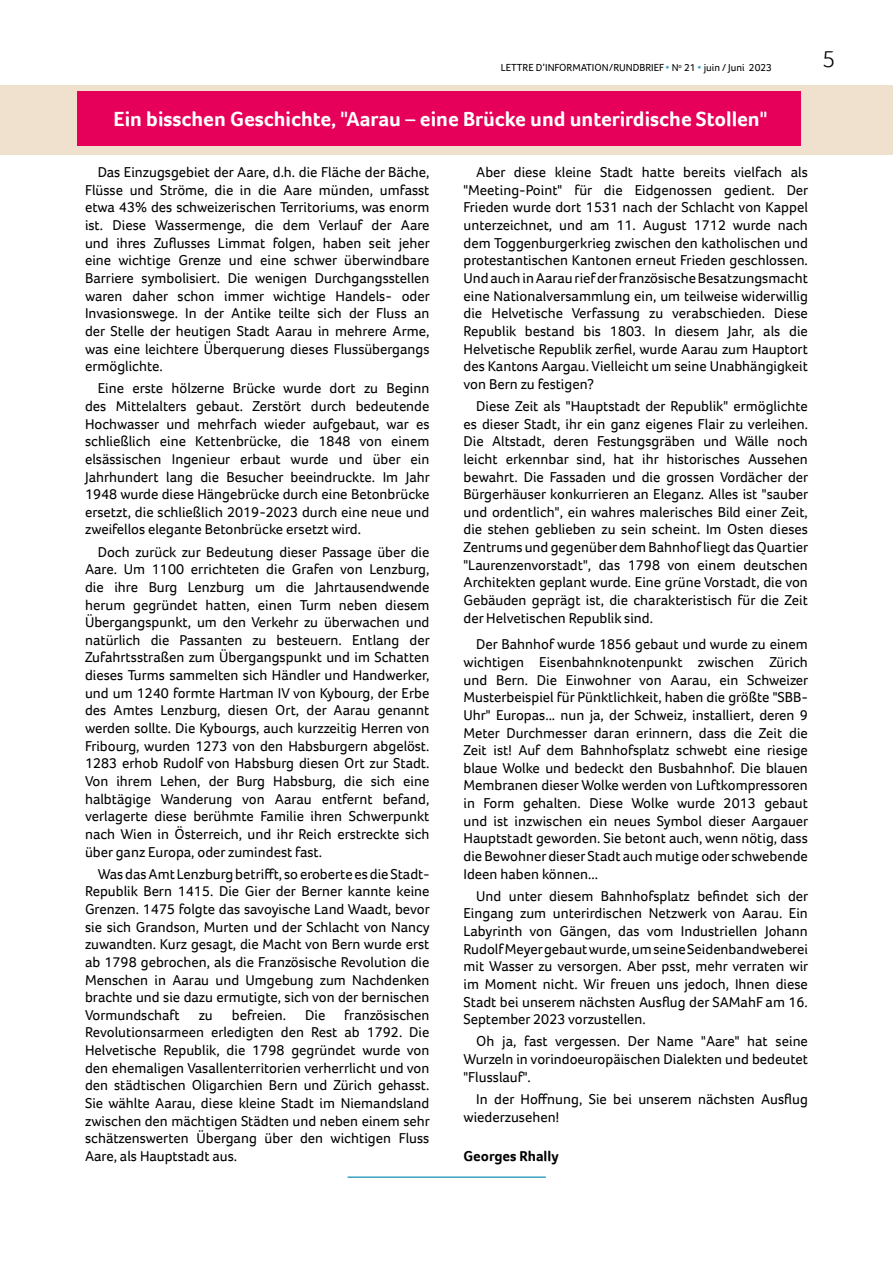
<style>
.page{position:relative;width:893px;height:1263px;background:#fff}
.page>*{position:absolute;margin:0;border:0;box-sizing:border-box;transform-origin:0 0}
.t1{font:300 24px "Foco";color:#000}
.t2{font:700 21px "Foco";color:#fff}
.t3{font:14.7px/17.7px "Foco";color:#000;text-align:justify}
.t4{font:700 14.7px "Foco";color:#000}
.t5{font:10.5px "Foco";color:#000}
.s1{color:#3ca3c1}
</style>
<div class="page">
<div style="left:0;top:85px;width:893px;height:69px;background:#f0e0ce"></div>
<div style="left:77px;top:91px;width:723px;height:55px;background:#e70059"></div>
<hr style="left:348px;top:1176px;width:198px;height:2px;background:#3ca3c1">
<p class="t5" style="left:501px;top:61px;width:273px">LETTRE D’INFORMATION/RUNDBRIEF <span class="s1">•</span> N<sup>o</sup> 21 <span class="s1">•</span> juin / Juni 2023</p>
<h2 class="t2" style="left:114px;top:105px;width:655px">Ein bisschen Geschichte, "Aarau – eine Brücke und unterirdische Stollen"</h2>
<p class="t3" style="left:85px;top:163px;width:346px;text-indent:13px">Das Einzugsgebiet der Aare, d.h. die Fläche der Bäche, Flüsse und Ströme, die in die Aare münden, umfasst etwa 43% des schweizerischen Territoriums, was enorm ist. Diese Wassermenge, die dem Verlauf der Aare und ihres Zuflusses Limmat folgen, haben seit jeher eine wichtige Grenze und eine schwer überwindbare Barriere symbolisiert. Die wenigen Durchgangsstellen waren daher schon immer wichtige Handels- oder Invasionswege. In der Antike teilte sich der Fluss an der Stelle der heutigen Stadt Aarau in mehrere Arme, was eine leichtere Überquerung dieses Flussübergangs ermöglichte.</p>
<p class="t3" style="left:85px;top:379px;width:346px;text-indent:13px">Eine erste hölzerne Brücke wurde dort zu Beginn des Mittelalters gebaut. Zerstört durch bedeutende Hochwasser und mehrfach wieder aufgebaut, war es schließlich eine Kettenbrücke, die 1848 von einem elsässischen Ingenieur erbaut wurde und über ein Jahrhundert lang die Besucher beeindruckte. Im Jahr 1948 wurde diese Hängebrücke durch eine Betonbrücke ersetzt, die schließlich 2019-2023 durch eine neue und zweifellos elegante Betonbrücke ersetzt wird.</p>
<p class="t3" style="left:85px;top:543px;width:346px;text-indent:13px">Doch zurück zur Bedeutung dieser Passage über die Aare. Um 1100 errichteten die Grafen von Lenzburg, die ihre Burg Lenzburg um die Jahrtausendwende herum gegründet hatten, einen Turm neben diesem Übergangspunkt, um den Verkehr zu überwachen und natürlich die Passanten zu besteuern. Entlang der Zufahrtsstraßen zum Übergangspunkt und im Schatten dieses Turms sammelten sich Händler und Handwerker, und um 1240 formte Hartman IV von Kybourg, der Erbe des Amtes Lenzburg, diesen Ort, der Aarau genannt werden sollte. Die Kybourgs, auch kurzzeitig Herren von Fribourg, wurden 1273 von den Habsburgern abgelöst.<br>1283 erhob Rudolf von Habsburg diesen Ort zur Stadt.<br>Von ihrem Lehen, der Burg Habsburg, die sich eine halbtägige Wanderung von Aarau entfernt befand, verlagerte diese berühmte Familie ihren Schwerpunkt nach Wien in Österreich, und ihr Reich erstreckte sich über ganz Europa, oder zumindest fast.</p>
<p class="t3" style="left:85px;top:865px;width:346px;text-indent:13px">Was das Amt Lenzburg betrifft, so eroberte es die Stadt-Republik Bern 1415. Die Gier der Berner kannte keine Grenzen. 1475 folgte das savoyische Land Waadt, bevor sie sich Grandson, Murten und der Schlacht von Nancy zuwandten. Kurz gesagt, die Macht von Bern wurde erst ab 1798 gebrochen, als die Französische Revolution die Menschen in Aarau und Umgebung zum Nachdenken brachte und sie dazu ermutigte, sich von der bernischen Vormundschaft</p>
<p class="t3" style="left:463px;top:163px;width:346px;text-indent:13px">Aber diese kleine Stadt hatte bereits vielfach als "Meeting-Point" für die Eidgenossen gedient. Der Frieden wurde dort 1531 nach der Schlacht von Kappel unterzeichnet, und am 11. August 1712 wurde nach dem Toggenburgerkrieg zwischen den katholischen und protestantischen Kantonen erneut Frieden geschlossen.<br>Und auch in Aarau rief der französische Besatzungsmacht eine Nationalversammlung ein, um teilweise widerwillig die Helvetische Verfassung zu verabschieden. Diese Republik bestand bis 1803. In diesem Jahr, als die Helvetische Republik zerfiel, wurde Aarau zum Hauptort des Kantons Aargau. Vielleicht um seine Unabhängigkeit von Bern zu festigen?</p>
<p class="t3" style="left:463px;top:397px;width:346px;text-indent:13px">Diese Zeit als "Hauptstadt der Republik" ermöglichte es dieser Stadt, ihr ein ganz eigenes Flair zu verleihen.<br>Die Altstadt, deren Festungsgräben und Wälle noch leicht erkennbar sind, hat ihr historisches Aussehen bewahrt. Die Fassaden und die grossen Vordächer der Bürgerhäuser konkurrieren an Eleganz. Alles ist "sauber und ordentlich", ein wahres malerisches Bild einer Zeit, die stehen geblieben zu sein scheint. Im Osten dieses Zentrums und gegenüber dem Bahnhof liegt das Quartier "Laurenzenvorstadt", das 1798 von einem deutschen Architekten geplant wurde. Eine grüne Vorstadt, die von Gebäuden geprägt ist, die charakteristisch für die Zeit der Helvetischen Republik sind.</p>
<p class="t3" style="left:463px;top:635px;width:346px;text-indent:13px">Der Bahnhof wurde 1856 gebaut und wurde zu einem wichtigen Eisenbahnknotenpunkt zwischen Zürich und Bern. Die Einwohner von Aarau, ein Schweizer Musterbeispiel für Pünktlichkeit, haben die größte "SBB-Uhr" Europas... nun ja, der Schweiz, installiert, deren 9<br>Meter Durchmesser daran erinnern, dass die Zeit die Zeit ist! Auf dem Bahnhofsplatz schwebt eine riesige blaue Wolke und bedeckt den Busbahnhof. Die blauen Membranen dieser Wolke werden von Luftkompressoren in Form gehalten. Diese Wolke wurde 2013 gebaut und ist inzwischen ein neues Symbol dieser Aargauer Hauptstadt geworden. Sie betont auch, wenn nötig, dass die Bewohner dieser Stadt auch mutige oder schwebende Ideen haben können...</p>
<p class="t3" style="left:463px;top:887px;width:346px;text-indent:13px">Und unter diesem Bahnhofsplatz befindet sich der Eingang zum unterirdischen Netzwerk von Aarau. Ein Labyrinth von Gängen, das vom Industriellen Johann Rudolf Meyer gebaut wurde, um seine Seidenbandweberei mit Wasser zu versorgen. Aber psst, mehr verraten wir im Moment nicht. Wir freuen uns jedoch, Ihnen diese Stadt bei unserem nächsten Ausflug der SAMahF am 16.<br>September 2023 vorzustellen.</p>
<p class="t3" style="left:463px;top:1032px;width:346px;text-indent:13px">Oh ja, fast vergessen. Der Name "Aare" hat seine Wurzeln in vorindoeuropäischen Dialekten und bedeutet "Flusslauf".</p>
<p class="t3" style="left:463px;top:1090px;width:346px;text-indent:13px">In der Hoffnung, Sie bei unserem nächsten Ausflug wiederzusehen!</p>
<p class="t4" style="left:463px;top:1146px;width:97px">Georges Rhally</p>
<p class="t3" style="left:85px;top:1006px;width:346px;text-indent:259px">französischen Revolutionsarmeen erledigten den Rest ab 1792. Die Helvetische Republik, die 1798 gegründet wurde von den ehemaligen Vasallenterritorien verherrlicht und von den städtischen Oligarchien Bern und Zürich gehasst.<br>Sie wählte Aarau, diese kleine Stadt im Niemandsland zwischen den mächtigen Städten und neben einem sehr schätzenswerten Übergang über den wichtigen Fluss Aare, als Hauptstadt aus.</p>
<p class="t3" style="left:199px;top:1006px;width:16px">zu</p>
<p class="t3" style="left:232px;top:1006px;width:56px">befreien.</p>
<p class="t3" style="left:305px;top:1006px;width:22px">Die</p>
<h1 class="t1" style="left:823px;top:43px;width:14px">5</h1>
</div>
